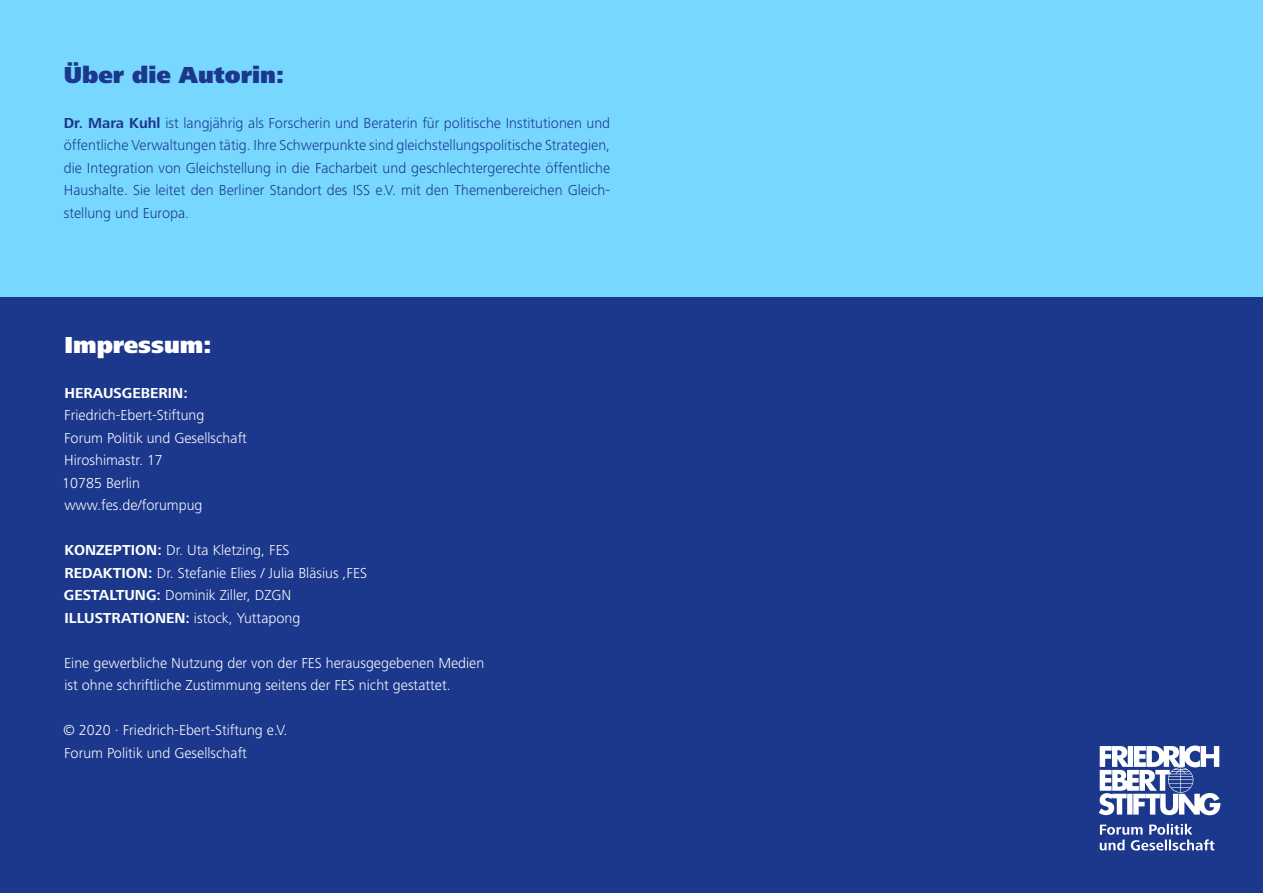
<style>
.page{position:relative;width:1263px;height:893px;background:#fff}
.page>*{position:absolute;margin:0;border:0;box-sizing:border-box;transform-origin:0 0}
.t1{font:900 24px "Frutiger Next LT";color:#1b388c}
.Aufzählung_im_Text{font:900 24px "Frutiger Next LT";color:#fff}
.Aufzählung_im_Text-2{font:300 15px "Frutiger Next LT";color:#fff}
.Aufzählung_im_Text-3{font:300 15px/22.5px "Frutiger Next LT";color:#1b388c;text-align:justify}
.Aufzählung_im_Text-4{font:700 15px "Frutiger Next LT";color:#fff}
.s1{font-weight:700}
</style>
<div class="page">
<div style="left:0;top:0;width:1263px;height:298px;background:#78d7ff"></div>
<div style="left:0;top:298px;width:1263px;height:595px;background:#1b388c"></div>
<svg style="left:1100px;top:824px;width:114px;height:26px"></svg>
<svg style="left:1099px;top:745px;width:121px;height:70px"></svg>
<p class="t1" style="left:64px;top:61px;width:222px">Über die Autorin:</p>
<p class="Aufzählung_im_Text-3" style="left:64px;top:111px;width:548px"><span class="s1">Dr. Mara Kuhl</span> ist langjährig als Forscherin und Beraterin für politische Institutionen und öffentliche Verwaltungen tätig. Ihre Schwerpunkte sind gleichstellungspolitische Strategien, die Integration von Gleichstellung in die Facharbeit und geschlechtergerechte öffentliche Haushalte. Sie leitet den Berliner Standort des ISS e.V. mit den Themenbereichen Gleich&shy;stellung und Europa.</p>
<p class="Aufzählung_im_Text" style="left:64px;top:331px;width:148px">Impressum:</p>
<p class="Aufzählung_im_Text-4" style="left:64px;top:384px;width:125px">HERAUSGEBERIN:</p>
<p class="Aufzählung_im_Text-2" style="left:64px;top:407px;width:142px">Friedrich-Ebert-Stiftung</p>
<p class="Aufzählung_im_Text-2" style="left:64px;top:429px;width:184px">Forum Politik und Gesellschaft</p>
<p class="Aufzählung_im_Text-2" style="left:64px;top:452px;width:100px">Hiroshimastr. 17</p>
<p class="Aufzählung_im_Text-2" style="left:62px;top:474px;width:79px">10785 Berlin</p>
<p class="Aufzählung_im_Text-2" style="left:64px;top:497px;width:140px">www.fes.de/forumpug</p>
<p class="Aufzählung_im_Text-2" style="left:64px;top:542px;width:227px"><span class="s1">KONZEPTION:</span> Dr. Uta Kletzing, FES</p>
<p class="Aufzählung_im_Text-2" style="left:64px;top:564px;width:304px"><span class="s1">REDAKTION:</span> Dr. Stefanie Elies / Julia Bläsius ,FES</p>
<p class="Aufzählung_im_Text-2" style="left:64px;top:587px;width:229px"><span class="s1">GESTALTUNG:</span> Dominik Ziller, DZGN</p>
<p class="Aufzählung_im_Text-2" style="left:64px;top:609px;width:237px"><span class="s1">ILLUSTRATIONEN:</span> istock, Yuttapong</p>
<p class="Aufzählung_im_Text-2" style="left:64px;top:654px;width:422px">Eine gewerbliche Nutzung der von der FES herausgegebenen Medien</p>
<p class="Aufzählung_im_Text-2" style="left:64px;top:677px;width:388px">ist ohne schriftliche Zustimmung seitens der FES nicht gestattet.</p>
<p class="Aufzählung_im_Text-2" style="left:63px;top:722px;width:226px">© 2020 · Friedrich-Ebert-Stiftung e.V.</p>
<p class="Aufzählung_im_Text-2" style="left:64px;top:744px;width:184px">Forum Politik und Gesellschaft</p>
</div>
